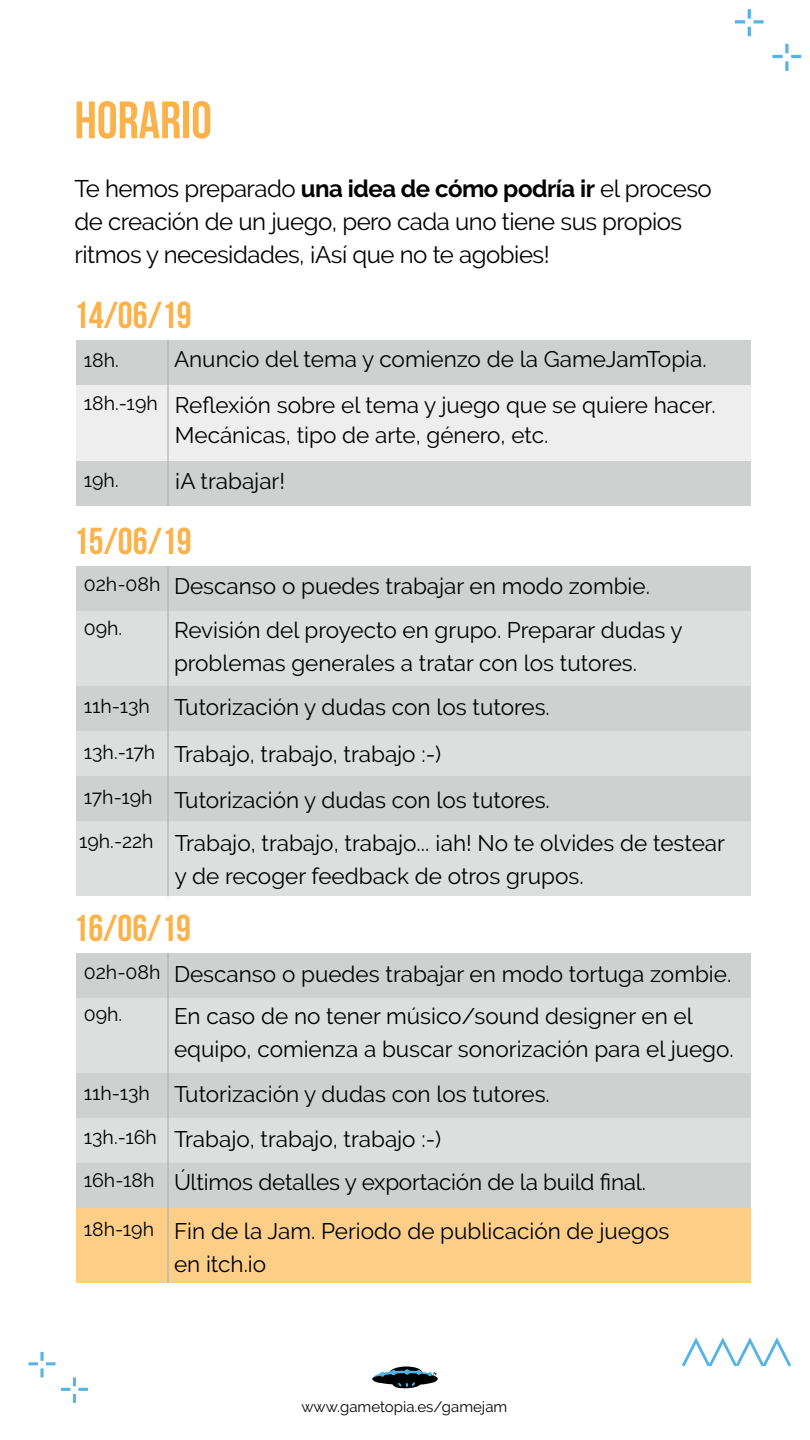
<style>
.page{position:relative;width:810px;height:1440px;background:#fff}
.page>*{position:absolute;margin:0;border:0;box-sizing:border-box;transform-origin:0 0}
.t1{font:52.5px "Bebas Neue";color:#fbb24a}
.t2{font:700 37.5px "Bebas Neue";color:#fbb24a}
.t3{font:24px/33px "Raleway";letter-spacing:-.02em;color:#000001}
.t4{font:22.5px/33px "Raleway";color:#000001}
.t5{font:22.5px "Raleway";letter-spacing:-.03em;color:#000001}
.t6{font:19.5px "Raleway";color:#000001}
.t7{font:15px "Raleway";color:#000001}
.s1{font-weight:700}
.s2{font-size:19.5px}
</style>
<div class="page">
<svg style="left:682px;top:1337px;width:109px;height:30px"></svg>
<div style="left:77px;top:340px;width:674px;height:45px;background:#cfd1d0"></div>
<div style="left:77px;top:385px;width:674px;height:75px;background:#eee"></div>
<div style="left:77px;top:461px;width:674px;height:45px;background:#cfd1d0"></div>
<div style="left:77px;top:566px;width:674px;height:45px;background:#cfd1d0"></div>
<div style="left:77px;top:611px;width:674px;height:75px;background:#dddede"></div>
<div style="left:77px;top:686px;width:674px;height:45px;background:#cfd1d0"></div>
<div style="left:77px;top:731px;width:674px;height:45px;background:#dddede"></div>
<div style="left:77px;top:776px;width:674px;height:45px;background:#cfd1d0"></div>
<div style="left:77px;top:821px;width:674px;height:75px;background:#dddede"></div>
<div style="left:77px;top:953px;width:674px;height:45px;background:#cfd1d0"></div>
<div style="left:77px;top:998px;width:674px;height:75px;background:#dddede"></div>
<div style="left:77px;top:1073px;width:674px;height:45px;background:#cfd1d0"></div>
<div style="left:77px;top:1118px;width:674px;height:45px;background:#dddede"></div>
<div style="left:77px;top:1163px;width:674px;height:45px;background:#cfd1d0"></div>
<div style="left:77px;top:1208px;width:674px;height:75px;background:#fdce88"></div>
<hr style="left:168px;top:340px;width:1px;height:166px;background:#a8abab">
<hr style="left:168px;top:566px;width:1px;height:330px;background:#a8abab">
<hr style="left:168px;top:953px;width:1px;height:330px;background:#a8abab">
<svg style="left:390px;top:1366px;width:32px;height:12px"></svg>
<svg style="left:372px;top:1369px;width:66px;height:20px"></svg>
<svg style="left:29px;top:1352px;width:59px;height:51px"></svg>
<svg style="left:772px;top:44px;width:29px;height:27px"></svg>
<svg style="left:735px;top:9px;width:29px;height:27px"></svg>
<h1 class="t1" style="left:74px;top:91px;width:139px">HORARIO</h1>
<p class="t3" style="left:74px;top:172px;width:639px">Te hemos preparado <span class="s1">una idea de cómo podría ir</span> el proceso de creación de un juego, pero cada uno tiene sus propios ritmos y necesidades, ¡Así que no te agobies!</p>
<h2 class="t2" style="left:74px;top:294px;width:119px">14/06/19</h2>
<p class="t6" style="left:84px;top:349px;width:36px">18h.</p>
<p class="t4" style="left:174px;top:343px;width:534px">Anuncio del tema y comienzo de la GameJamTopia.</p>
<p class="t6" style="left:84px;top:392px;width:75px">18h.-19h</p>
<p class="t4" style="left:175px;top:390px;width:542px;line-height:30px">Reflexión sobre el tema y juego que se quiere hacer.<br>Mecánicas, tipo de arte, género, etc.</p>
<p class="t6" style="left:84px;top:468px;width:36px">19h.</p>
<p class="t4" style="left:175px;top:465px;width:112px">¡A trabajar!</p>
<h2 class="t2" style="left:74px;top:521px;width:119px">15/06/19</h2>
<p class="t4" style="left:84px;top:570px;width:568px"><span class="s2">02h-08h</span> Descanso o puedes trabajar en modo zombie.</p>
<p class="t6" style="left:84px;top:617px;width:40px">09h.</p>
<p class="t4" style="left:174px;top:614px;width:510px">Revisión del proyecto en grupo. Preparar dudas y problemas generales a tratar con los tutores.</p>
<p class="t4" style="left:84px;top:684px;width:468px;line-height:47px"><span class="s2">11h-13h</span> Tutorización y dudas con los tutores.<br><span class="s2">13h.-17h</span> Trabajo, trabajo, trabajo :-)</p>
<p class="t6" style="left:84px;top:785px;width:70px">17h-19h</p>
<p class="t6" style="left:79px;top:830px;width:76px">19h.-22h</p>
<p class="t4" style="left:174px;top:784px;width:377px">Tutorización y dudas con los tutores.</p>
<p class="t4" style="left:175px;top:827px;width:552px">Trabajo, trabajo, trabajo... ¡ah! No te olvides de testear y de recoger feedback de otros grupos.</p>
<p class="t5" style="left:174px;top:855px;width:350px">Tutorización y dudas con los tutores</p>
<h2 class="t2" style="left:74px;top:907px;width:119px">16/06/19</h2>
<p class="t4" style="left:84px;top:957px;width:649px"><span class="s2">02h-08h</span> Descanso o puedes trabajar en modo tortuga zombie.</p>
<p class="t6" style="left:84px;top:1003px;width:40px">09h.</p>
<p class="t4" style="left:174px;top:1000px;width:561px">En caso de no tener músico/sound designer en el equipo, comienza a buscar sonorización para el juego.</p>
<p class="t4" style="left:84px;top:1073px;width:564px;line-height:43.6px"><span class="s2">11h-13h</span> Tutorización y dudas con los tutores.<br><span class="s2">13h.-16h</span> Trabajo, trabajo, trabajo :-)<br><span class="s2">16h-18h</span> Últimos detalles y exportación de la build final.</p>
<p class="t4" style="left:174px;top:1214px;width:497px">Fin de la Jam. Periodo de publicación de juegos en itch.io</p>
<p class="t6" style="left:84px;top:1218px;width:72px">18h-19h</p>
<p class="t7" style="left:301px;top:1398px;width:207px">www.gametopia.es/gamejam</p>
</div>
